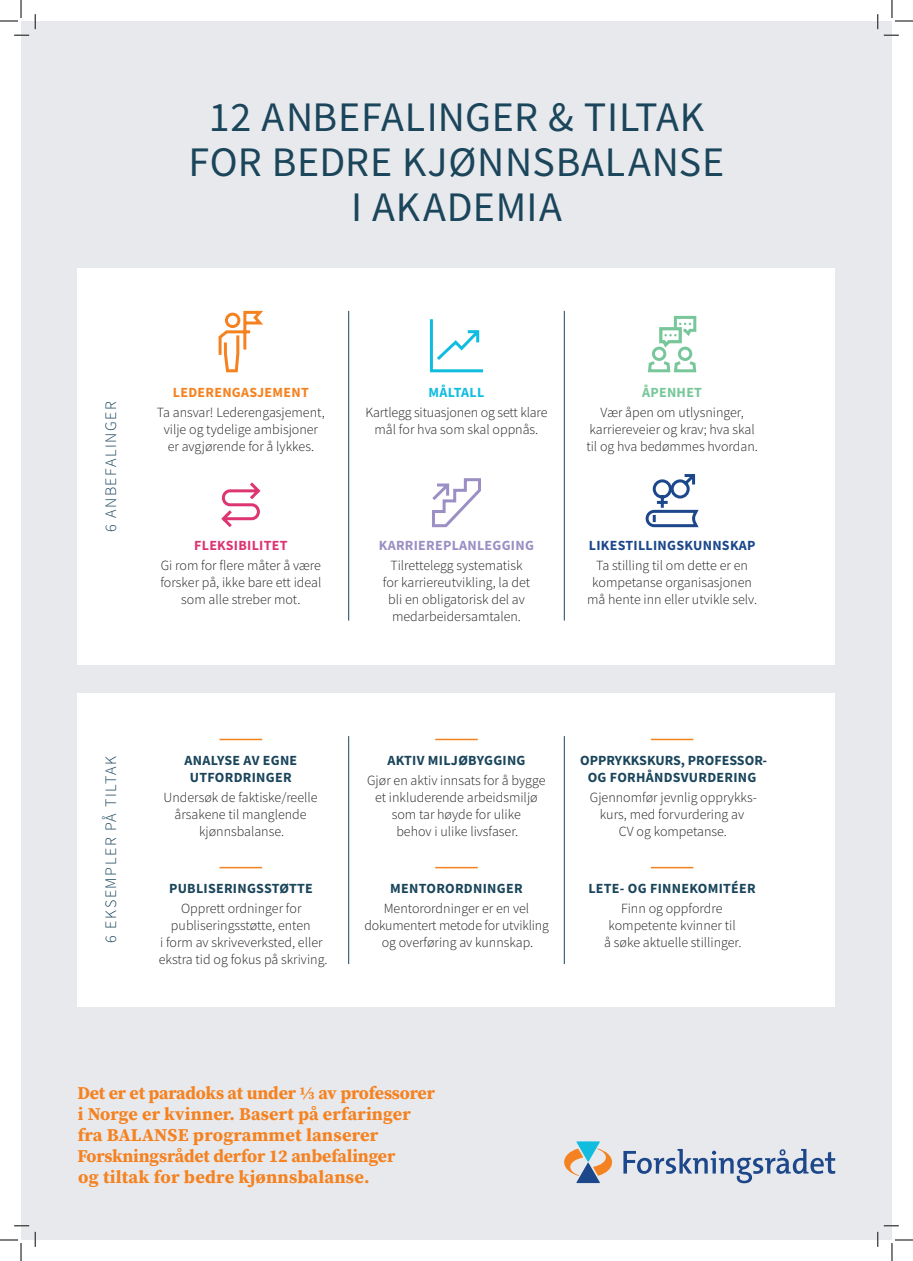
<style>
.page{position:relative;width:913px;height:1261px;background:#fff}
.page>*{position:absolute;margin:0;border:0;box-sizing:border-box;transform-origin:0 0}
.t1{font:42px/45px "Source Sans Pro";letter-spacing:.02em;color:#1a455b;text-align:center}
.t2{font:700 18px/21px "Source Serif Pro";letter-spacing:-.005em;color:#f58220}
.t3{font:300 16px "Source Sans Pro";letter-spacing:.1em;color:#1a455b}
.t4{font:300 14px/17px "Source Sans Pro";color:#231f20;text-align:center}
.t5{font:700 14px/17px "Source Sans Pro";letter-spacing:.02em;color:#1a455b;text-align:center}
.t6{font:700 14px/17px "Source Sans Pro";color:#1a455b;text-align:center}
.t7{font:700 14px "Source Sans Pro";letter-spacing:.02em;color:#1c478b}
.t8{font:700 14px "Source Sans Pro";letter-spacing:.02em;color:#9b8fc4}
.t9{font:700 14px "Source Sans Pro";letter-spacing:.02em;color:#f58220}
.t10{font:700 14px "Source Sans Pro";letter-spacing:.02em;color:#dd3472}
.t11{font:700 14px "Source Sans Pro";letter-spacing:.02em;color:#11bddf}
.t12{font:700 14px "Source Sans Pro";letter-spacing:.02em;color:#77c79a}
</style>
<div class="page">
<div style="left:21px;top:21px;width:870px;height:1219px;background:#e8e9ed"></div>
<div style="left:78px;top:694px;width:757px;height:313px;background:#fff"></div>
<div style="left:78px;top:268px;width:757px;height:397px;background:#fff"></div>
<svg style="left:623px;top:1149px;width:212px;height:34px"></svg>
<svg style="left:564px;top:1141px;width:48px;height:42px"></svg>
<svg style="left:645px;top:474px;width:54px;height:54px"></svg>
<svg style="left:432px;top:478px;width:49px;height:50px"></svg>
<svg style="left:429px;top:319px;width:55px;height:54px"></svg>
<svg style="left:221px;top:482px;width:40px;height:45px"></svg>
<svg style="left:218px;top:310px;width:45px;height:63px"></svg>
<svg style="left:648px;top:315px;width:49px;height:58px"></svg>
<hr style="left:435px;top:739px;width:42px;height:1px;background:#f58220">
<hr style="left:435px;top:867px;width:42px;height:1px;background:#f58220">
<hr style="left:219px;top:739px;width:43px;height:1px;background:#f58220">
<hr style="left:219px;top:867px;width:43px;height:1px;background:#f58220">
<hr style="left:650px;top:739px;width:43px;height:1px;background:#f58220">
<hr style="left:650px;top:867px;width:43px;height:1px;background:#f58220">
<hr style="left:348px;top:736px;width:1px;height:228px;background:#1a455b">
<hr style="left:348px;top:311px;width:1px;height:310px;background:#1a455b">
<hr style="left:564px;top:736px;width:1px;height:228px;background:#1a455b">
<hr style="left:564px;top:311px;width:1px;height:310px;background:#1a455b">
<svg style="left:14px;top:35px;width:15px;height:1px"></svg>
<svg style="left:883px;top:35px;width:15px;height:1px"></svg>
<svg style="left:14px;top:1225px;width:15px;height:2px"></svg>
<svg style="left:35px;top:14px;width:1px;height:15px"></svg>
<svg style="left:35px;top:1232px;width:1px;height:15px"></svg>
<svg style="left:877px;top:14px;width:1px;height:15px"></svg>
<svg style="left:0;top:0;width:22px;height:22px"></svg>
<svg style="left:0;top:1239px;width:22px;height:22px"></svg>
<svg style="left:891px;top:0;width:21px;height:22px"></svg>
<svg style="left:877px;top:1225px;width:35px;height:36px"></svg>
<h1 class="t1" style="left:188px;top:94px;width:537px">12 ANBEFALINGER &amp; TILTAK<br>FOR BEDRE KJØNNSBALANSE<br>I AKADEMIA</h1>
<p class="t3" style="left:101px;top:532px;width:133px;rotate:-90deg">6 ANBEFALINGER</p>
<p class="t9" style="left:173px;top:383px;width:137px">LEDERENGASJEMENT</p>
<p class="t4" style="left:157px;top:404px;width:169px">Ta ansvar! Lederengasjement, vilje og tydelige ambisjoner er avgjørende for å lykkes.</p>
<p class="t10" style="left:194px;top:536px;width:95px">FLEKSIBILITET</p>
<p class="t4" style="left:160px;top:556px;width:162px">Gi rom for flere måter å være forsker på, ikke bare ett ideal som alle streber mot.</p>
<p class="t11" style="left:428px;top:383px;width:57px">MÅLTALL</p>
<p class="t4" style="left:365px;top:404px;width:183px">Kartlegg situasjonen og sett klare mål for hva som skal oppnås.</p>
<p class="t8" style="left:379px;top:536px;width:156px">KARRIEREPLANLEGGING</p>
<p class="t4" style="left:383px;top:556px;width:149px">Tilrettelegg systematisk for karriereutvikling, la det bli en obligatorisk del av medarbeidersamtalen.</p>
<p class="t12" style="left:642px;top:383px;width:61px">ÅPENHET</p>
<p class="t4" style="left:586px;top:404px;width:173px">Vær åpen om utlysninger, karriereveier og krav; hva skal til og hva bedømmes hvordan.</p>
<p class="t7" style="left:588px;top:536px;width:168px">LIKESTILLINGSKUNNSKAP</p>
<p class="t4" style="left:587px;top:556px;width:171px">Ta stilling til om dette er en kompetanse organisasjonen må hente inn eller utvikle selv.</p>
<p class="t3" style="left:101px;top:943px;width:188px;rotate:-90deg">6 EKSEMPLER PÅ TILTAK</p>
<p class="t5" style="left:184px;top:752px;width:114px">ANALYSE AV EGNE<br>UTFORDRINGER</p>
<p class="t4" style="left:163px;top:789px;width:155px">Undersøk de faktiske/reelle årsakene til manglende kjønnsbalanse.</p>
<p class="t5" style="left:169px;top:880px;width:145px">PUBLISERINGSSTØTTE</p>
<p class="t4" style="left:159px;top:900px;width:170px">Opprett ordninger for publiseringsstøtte, enten<br>i form av skriveverksted, eller ekstra tid og fokus på skriving.</p>
<p class="t5" style="left:387px;top:752px;width:140px">AKTIV MILJØBYGGING</p>
<p class="t4" style="left:367px;top:772px;width:180px">Gjør en aktiv innsats for å bygge et inkluderende arbeidsmiljø som tar høyde for ulike<br>behov i ulike livsfaser.</p>
<p class="t5" style="left:390px;top:880px;width:134px">MENTORORDNINGER</p>
<p class="t4" style="left:364px;top:900px;width:186px">Mentorordninger er en vel dokumentert metode for utvikling og overføring av kunnskap.</p>
<p class="t6" style="left:580px;top:752px;width:188px">OPPRYKKSKURS, PROFESSOR-<br>OG FORHÅNDSVURDERING</p>
<p class="t4" style="left:589px;top:789px;width:169px">Gjennomfør jevnlig opprykks&shy;kurs, med forvurdering av<br>CV og kompetanse.</p>
<p class="t5" style="left:588px;top:880px;width:169px">LETE- OG FINNEKOMITÉER</p>
<p class="t4" style="left:604px;top:900px;width:139px">Finn og oppfordre kompetente kvinner til å søke aktuelle stillinger.</p>
<p class="t2" style="left:77px;top:1082px;width:359px">Det er et paradoks at under ⅓ av professorer i Norge er kvinner. Basert på erfaringer fra BALANSE programmet lanserer Forskningsrådet derfor 12 anbefalinger<br>og tiltak for bedre kjønnsbalanse.</p>
</div>
